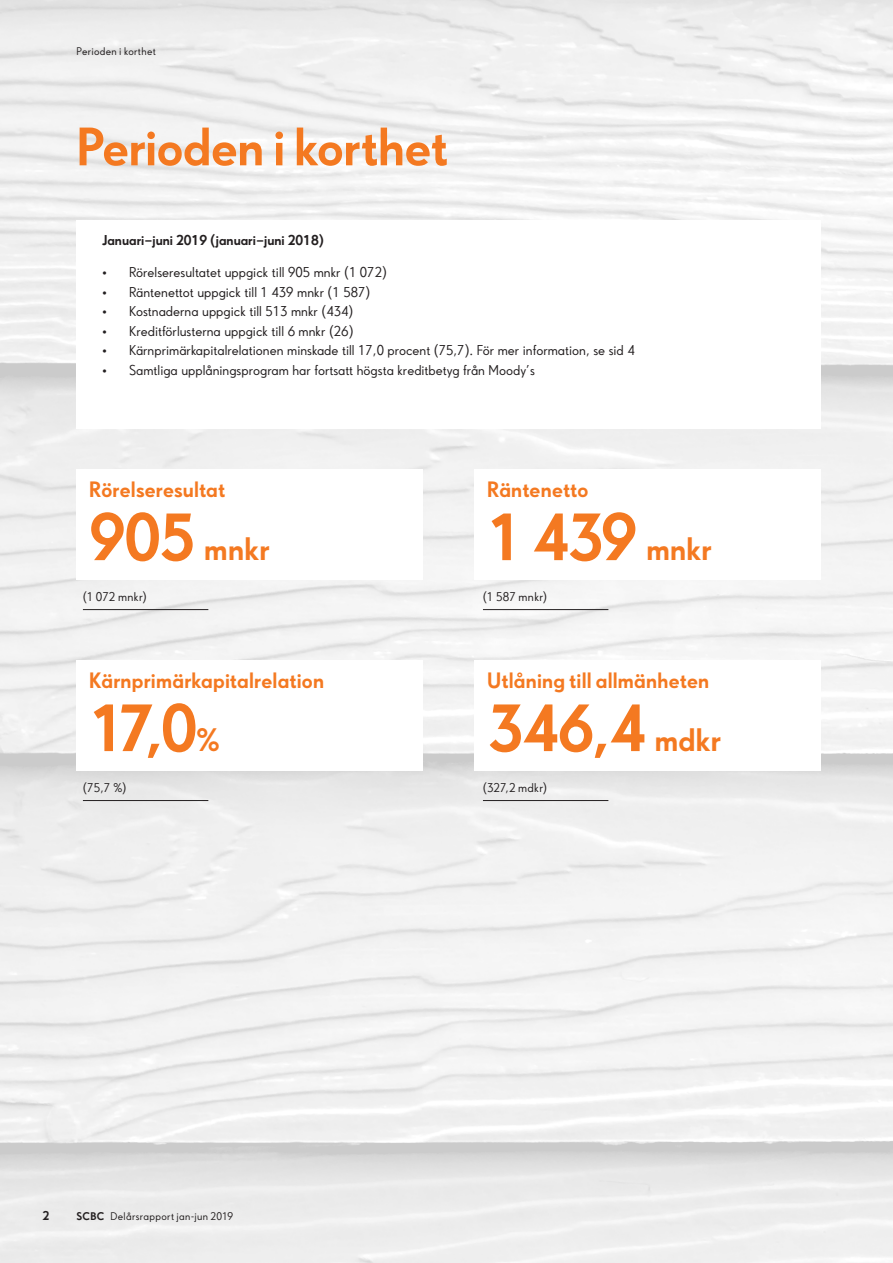
<style>
.page{position:relative;width:893px;height:1263px;background:#fff}
.page>*{position:absolute;margin:0;border:0;box-sizing:border-box;transform-origin:0 0}
._1_Brödtext{font:700 63px "SBAB Sans";letter-spacing:-.025em;color:#f47921}
.Rubrik_1__40{font:700 51px "SBAB Sans";letter-spacing:-.005em;color:#f47921}
._1_Brödtext-2{font:700 30.75px "SBAB Sans";color:#f47921}
._1_Brödtext-3{font:700 21px "SBAB Sans";letter-spacing:.01em;color:#f47921}
.t1{font:13.5px "SBAB Sans";color:#231f20}
.t2{font:700 13.5px "SBAB Sans";color:#231f20}
._1_Brödtext-4{font:12px "SBAB Sans";letter-spacing:.02em;color:#231f20}
.t3{font:700 12px "SBAB Sans";color:#231f20}
.Sidhuvud_sidfot{font:10.5px "SBAB Sans";letter-spacing:.03em;color:#231f20}
.s1{font-size:63px}
.s2{font-size:30.75px}
.s3{font-weight:700}
</style>
<div class="page">
<hr style="left:83px;top:609px;width:125px;height:1px;background:#231f20">
<hr style="left:483px;top:609px;width:125px;height:1px;background:#231f20">
<hr style="left:83px;top:800px;width:125px;height:1px;background:#231f20">
<hr style="left:483px;top:800px;width:125px;height:1px;background:#231f20">
<p class="Sidhuvud_sidfot" style="left:77px;top:45px;width:81px">Perioden i korthet</p>
<p class="Rubrik_1__40" style="left:77px;top:114px;width:373px">Perioden i korthet</p>
<p class="t2" style="left:102px;top:232px;width:223px">Januari–juni 2019 (januari–juni 2018)</p>
<p class="t1" style="left:102px;top:264px;width:286px">• Rörelseresultatet uppgick till 905 mnkr (1 072)</p>
<p class="t1" style="left:102px;top:283px;width:270px">• Räntenettot uppgick till 1 439 mnkr (1 587)</p>
<p class="t1" style="left:102px;top:303px;width:253px">• Kostnaderna uppgick till 513 mnkr (434)</p>
<p class="t1" style="left:102px;top:322px;width:253px">• Kreditförlusterna uppgick till 6 mnkr (26)</p>
<p class="t1" style="left:102px;top:342px;width:534px">• Kärnprimärkapitalrelationen minskade till 17,0 procent (75,7). För mer information, se sid 4</p>
<p class="t1" style="left:102px;top:361px;width:434px">• Samtliga upplåningsprogram har fortsatt högsta kreditbetyg från Moody’s</p>
<p class="_1_Brödtext-3" style="left:89px;top:476px;width:137px">Rörelseresultat</p>
<p class="_1_Brödtext-2" style="left:89px;top:529px;width:182px"><span class="s1">905</span> mnkr</p>
<p class="_1_Brödtext-3" style="left:487px;top:476px;width:103px">Räntenetto</p>
<p class="_1_Brödtext" style="left:487px;top:497px;width:226px">1 439 <span class="s2">mnkr</span></p>
<p class="_1_Brödtext-4" style="left:83px;top:589px;width:65px">(1 072 mnkr)</p>
<p class="_1_Brödtext-4" style="left:483px;top:589px;width:66px">(1 587 mnkr)</p>
<p class="_1_Brödtext-3" style="left:89px;top:667px;width:236px">Kärnprimärkapitalrelation</p>
<p class="_1_Brödtext" style="left:89px;top:688px;width:133px">17,0<span class="s2">%</span></p>
<p class="_1_Brödtext-3" style="left:487px;top:667px;width:224px">Utlåning till allmänheten</p>
<p class="_1_Brödtext" style="left:487px;top:688px;width:235px">346,4 <span class="s2">mdkr</span></p>
<p class="_1_Brödtext-4" style="left:83px;top:780px;width:45px">(75,7 %)</p>
<p class="_1_Brödtext-4" style="left:483px;top:780px;width:66px">(327,2 mdkr)</p>
<p class="t3" style="left:43px;top:1208px;width:8px">2</p>
<p class="Sidhuvud_sidfot" style="left:77px;top:1210px;width:158px"><span class="s3">SCBC</span> Delårsrapport jan-jun 2019</p>
</div>
